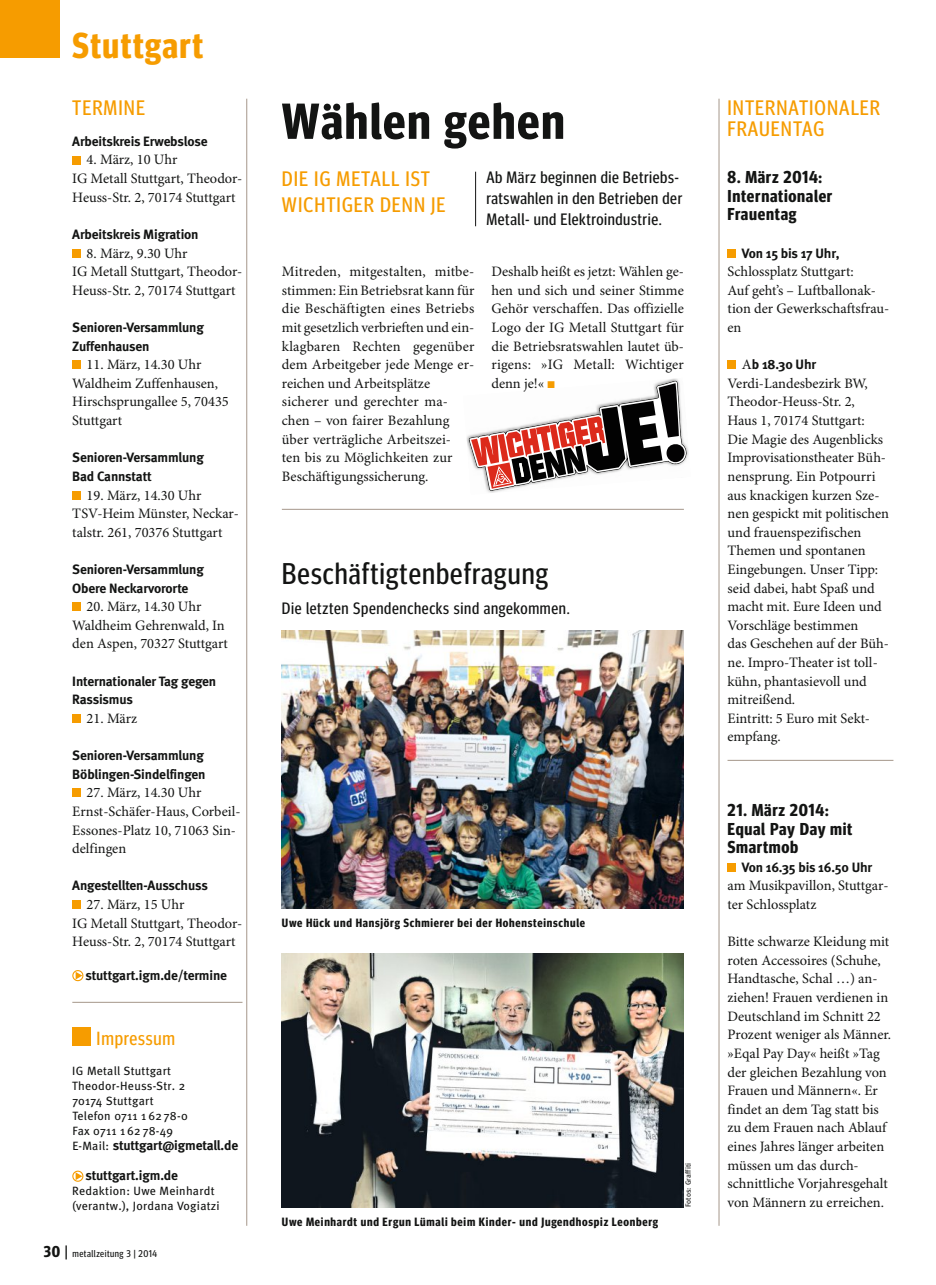
<style>
.page{position:relative;width:936px;height:1285px;background:#fff}
.page>*{position:absolute;margin:0;border:0;box-sizing:border-box;transform-origin:0 0}
.t1{font:700 50.55px "Meta Headline Cond OT";letter-spacing:.035em;color:#131413}
.t2{font:700 36px "Meta Headline Cond OT";letter-spacing:.04em;color:#f69c00}
.t3{font:30px "Meta Headline Cond OT";letter-spacing:.035em;color:#131413}
.t4{font:21px/21px "Meta Headline Cond OT";letter-spacing:.05em;color:#f69c00}
.t5{font:19.05px "Meta Headline Cond OT";letter-spacing:.04em;color:#f69c00}
.t6{font:700 17.25px/18.6px "Meta Headline Cond OT";letter-spacing:.04em;color:#131413}
.t7{font:16.5px/21px "Meta Headline Cond OT";letter-spacing:.035em;color:#131413}
.t8{font:14.4px/18.6px "Minion Pro";color:#131413}
.t9{font:700 13.5px/18.6px "Meta";letter-spacing:-.01em;color:#131413}
.t10{font:12px/15px "Meta";letter-spacing:.025em;color:#131413}
.t11{font:700 12px "Meta Headline Cond OT";letter-spacing:.06em;color:#131413}
.t12{font:9.75px "Meta Headline Cond OT";letter-spacing:.05em;color:#131413}
.t13{font:7.5px "Meta";letter-spacing:.015em;color:#131413}
.s1{font-weight:400;font-size:12px}
.s2{font-weight:700;font-size:15.75px}
.s3{font-size:15.75px}
.s4{color:#f69c00}
.s5{font-family:"Minion Pro";font-weight:400;font-size:14.4px}
</style>
<div class="page">
<hr style="left:246px;top:99px;width:1px;height:1126px;background:#a5978a">
<hr style="left:718px;top:99px;width:1px;height:1126px;background:#a5978a">
<hr style="left:72px;top:1001px;width:170px;height:1px;background:#a5978a">
<div style="left:72px;top:155px;width:9px;height:9px;background:#f69c00"></div>
<div style="left:72px;top:248px;width:9px;height:9px;background:#f69c00"></div>
<div style="left:72px;top:360px;width:9px;height:9px;background:#f69c00"></div>
<div style="left:72px;top:490px;width:9px;height:9px;background:#f69c00"></div>
<div style="left:72px;top:602px;width:9px;height:9px;background:#f69c00"></div>
<div style="left:72px;top:713px;width:9px;height:9px;background:#f69c00"></div>
<div style="left:72px;top:788px;width:9px;height:9px;background:#f69c00"></div>
<div style="left:72px;top:899px;width:9px;height:9px;background:#f69c00"></div>
<svg style="left:72px;top:970px;width:11px;height:10px"></svg>
<hr style="left:727px;top:760px;width:166px;height:1px;background:#a5978a">
<div style="left:727px;top:248px;width:9px;height:9px;background:#f69c00"></div>
<div style="left:727px;top:360px;width:9px;height:9px;background:#f69c00"></div>
<div style="left:727px;top:862px;width:9px;height:9px;background:#f69c00"></div>
<svg style="left:72px;top:1170px;width:11px;height:11px"></svg>
<hr style="left:475px;top:172px;width:1px;height:54px;background:#131413">
<img style="left:282px;top:953px;width:401px;height:253px">
<img style="left:282px;top:630px;width:401px;height:278px">
<div style="left:0;top:0;width:60px;height:58px;background:#f69c00"></div>
<div style="left:72px;top:1026px;width:19px;height:19px;background:#f69c00"></div>
<svg style="left:466px;top:380px;width:223px;height:113px"></svg>
<hr style="left:282px;top:509px;width:402px;height:1px;background:#a5978a">
<h2 class="t2" style="left:72px;top:24px;width:132px">Stuttgart</h2>
<h3 class="t4" style="left:72px;top:98px;width:74px">TERMINE</h3>
<p class="t9" style="left:72px;top:132px;width:137px">Arbeitskreis Erwebslose</p>
<p class="t8" style="left:72px;top:150px;width:171px;text-indent:14px">4. März, 10 Uhr<br>IG Metall Stuttgart, Theodor-<br>Heuss-Str. 2, 70174 Stuttgart</p>
<p class="t9" style="left:72px;top:225px;width:128px">Arbeitskreis Migration</p>
<p class="t8" style="left:72px;top:243px;width:171px;text-indent:14px">8. März, 9.30 Uhr<br>IG Metall Stuttgart, Theodor-<br>Heuss-Str. 2, 70174 Stuttgart</p>
<p class="t9" style="left:72px;top:318px;width:133px">Senioren-Versammlung<br>Zuffenhausen</p>
<p class="t8" style="left:72px;top:355px;width:158px;text-indent:14px">11. März, 14.30 Uhr<br>Waldheim Zuffenhausen,<br>Hirschsprungallee 5, 70435<br>Stuttgart</p>
<p class="t9" style="left:72px;top:448px;width:133px">Senioren-Versammlung<br>Bad Cannstatt</p>
<p class="t8" style="left:72px;top:485px;width:168px;text-indent:14px">19. März, 14.30 Uhr<br>TSV-Heim Münster, Neckar&shy;talstr. 261, 70376 Stuttgart</p>
<p class="t9" style="left:72px;top:560px;width:133px">Senioren-Versammlung<br>Obere Neckarvororte</p>
<p class="t8" style="left:72px;top:596px;width:157px;text-indent:14px">20. März, 14.30 Uhr<br>Waldheim Gehrenwald, In den Aspen, 70327 Stuttgart</p>
<p class="t9" style="left:72px;top:671px;width:145px">Internationaler Tag gegen<br>Rassismus</p>
<p class="t8" style="left:87px;top:708px;width:52px">21. März</p>
<p class="t9" style="left:72px;top:746px;width:135px">Senioren-Versammlung<br>Böblingen-Sindelfingen</p>
<p class="t8" style="left:72px;top:782px;width:170px;text-indent:14px">27. März, 14.30 Uhr<br>Ernst-Schäfer-Haus, Corbeil-<br>Essones-Platz 10, 71063 Sin&shy;delfingen</p>
<p class="t9" style="left:72px;top:876px;width:137px">Angestellten-Ausschuss</p>
<p class="t8" style="left:72px;top:894px;width:171px;text-indent:14px">27. März, 15 Uhr<br>IG Metall Stuttgart, Theodor-<br>Heuss-Str. 2, 70174 Stuttgart</p>
<p class="t9" style="left:85px;top:965px;width:143px">stuttgart.igm.de/termine</p>
<h3 class="t5" style="left:97px;top:1027px;width:80px">Impressum</h3>
<p class="t10" style="left:72px;top:1063px;width:117px">IG Metall Stuttgart<br>Theodor-Heuss-Str. 2<br>70174 Stuttgart<br>Telefon 0711 16278-0<br>Fax 0711 1 62 78-49</p>
<p class="t9" style="left:72px;top:1136px;width:167px"><span class="s1">E-Mail:</span> stuttgart@igmetall.de</p>
<p class="t9" style="left:85px;top:1166px;width:94px">stuttgart.igm.de</p>
<p class="t10" style="left:72px;top:1183px;width:149px">Redaktion: Uwe Meinhardt (verantw.), Jordana Vogiatzi</p>
<p class="t12" style="left:44px;top:1247px;width:115px"><span class="s2">30</span> <span class="s3">|</span> metallzeitung 3 | 2014</p>
<h1 class="t1" style="left:282px;top:92px;width:284px">Wählen gehen</h1>
<h3 class="t4" style="left:282px;top:166px;width:165px;line-height:25.5px">DIE IG METALL IST<br>WICHTIGER DENN JE</h3>
<p class="t7" style="left:486px;top:167px;width:197px">Ab März beginnen die Betriebs&shy;ratswahlen in den Betrieben der<br>Metall- und Elektroindustrie.</p>
<p class="t8" style="left:282px;top:262px;width:194px">Mitreden, mitgestalten, mitbe&shy;stimmen: Ein Betriebsrat kann für die Beschäftigten eines Betriebs mit gesetzlich verbrieften und ein&shy;klagbaren Rechten gegenüber dem Arbeitgeber jede Menge er&shy;reichen und Arbeitsplätze sicherer und gerechter ma&shy;chen – von fairer Bezahlung über verträgliche Arbeitszei-<br>ten bis zu Möglichkeiten zur<br>Beschäftigungssicherung.</p>
<p class="t8" style="left:491px;top:262px;width:194px;text-align:justify">Deshalb heißt es jetzt: Wählen ge&shy;hen und sich und seiner Stimme Gehör verschaffen. Das offizielle Logo der IG Metall Stuttgart für die Betriebsratswahlen lautet üb&shy;rigens: »IG Metall: Wichtiger denn je!« <span class="s4">■</span></p>
<h3 class="t3" style="left:282px;top:555px;width:267px">Beschäftigtenbefragung</h3>
<p class="t7" style="left:282px;top:597px;width:289px">Die letzten Spendenchecks sind angekommen.</p>
<p class="t11" style="left:282px;top:915px;width:305px">Uwe Hück und Hansjörg Schmierer bei der Hohensteinschule</p>
<p class="t11" style="left:282px;top:1214px;width:378px">Uwe Meinhardt und Ergun Lümali beim Kinder- und Jugendhospiz Leonberg</p>
<p class="t13" style="left:684px;top:1206px;width:46px;rotate:-90deg">Fotos: Graffiti</p>
<h3 class="t4" style="left:727px;top:98px;width:154px">INTERNATIONALER<br>FRAUENTAG</h3>
<p class="t6" style="left:727px;top:168px;width:106px">8. März 2014:<br>Internationaler<br>Frauentag</p>
<p class="t9" style="left:741px;top:243px;width:99px">Von 15 bis 17 Uhr,</p>
<p class="t8" style="left:727px;top:262px;width:163px">Schlossplatz Stuttgart:<br>Auf geht’s – Luftballonak&shy;tion der Gewerkschaftsfrau&shy;en</p>
<p class="t9" style="left:741px;top:355px;width:76px"><span class="s5">A</span>b 18.30 Uhr</p>
<p class="t8" style="left:727px;top:373px;width:163px">Verdi-Landesbezirk BW,<br>Theodor-Heuss-Str. 2,<br>Haus 1, 70174 Stuttgart:<br>Die Magie des Augenblicks<br>Improvisationstheater Büh&shy;nensprung. Ein Potpourri aus knackigen kurzen Sze&shy;nen gespickt mit politischen und frauenspezifischen<br>Themen und spontanen<br>Eingebungen. Unser Tipp: seid dabei, habt Spaß und macht mit. Eure Ideen und<br>Vorschläge bestimmen<br>das Geschehen auf der Büh&shy;ne. Impro-Theater ist toll&shy;kühn, phantasievoll und mitreißend.<br>Eintritt: 5 Euro mit Sekt&shy;empfang.</p>
<p class="t6" style="left:727px;top:800px;width:126px">21. März 2014:<br>Equal Pay Day mit<br>Smartmob</p>
<p class="t9" style="left:741px;top:857px;width:132px">Von 16.35 bis 16.50 Uhr</p>
<p class="t8" style="left:727px;top:875px;width:162px">am Musikpavillon, Stuttgar&shy;ter Schlossplatz</p>
<p class="t8" style="left:727px;top:931px;width:165px">Bitte schwarze Kleidung mit roten Accessoires (Schuhe,<br>Handtasche, Schal …) an&shy;ziehen! Frauen verdienen in<br>Deutschland im Schnitt 22<br>Prozent weniger als Männer. »Eqal Pay Day« heißt »Tag der gleichen Bezahlung von<br>Frauen und Männern«. Er findet an dem Tag statt bis zu dem Frauen nach Ablauf eines Jahres länger arbeiten müssen um das durch&shy;schnittliche Vorjahresgehalt von Männern zu erreichen.</p>
</div>
